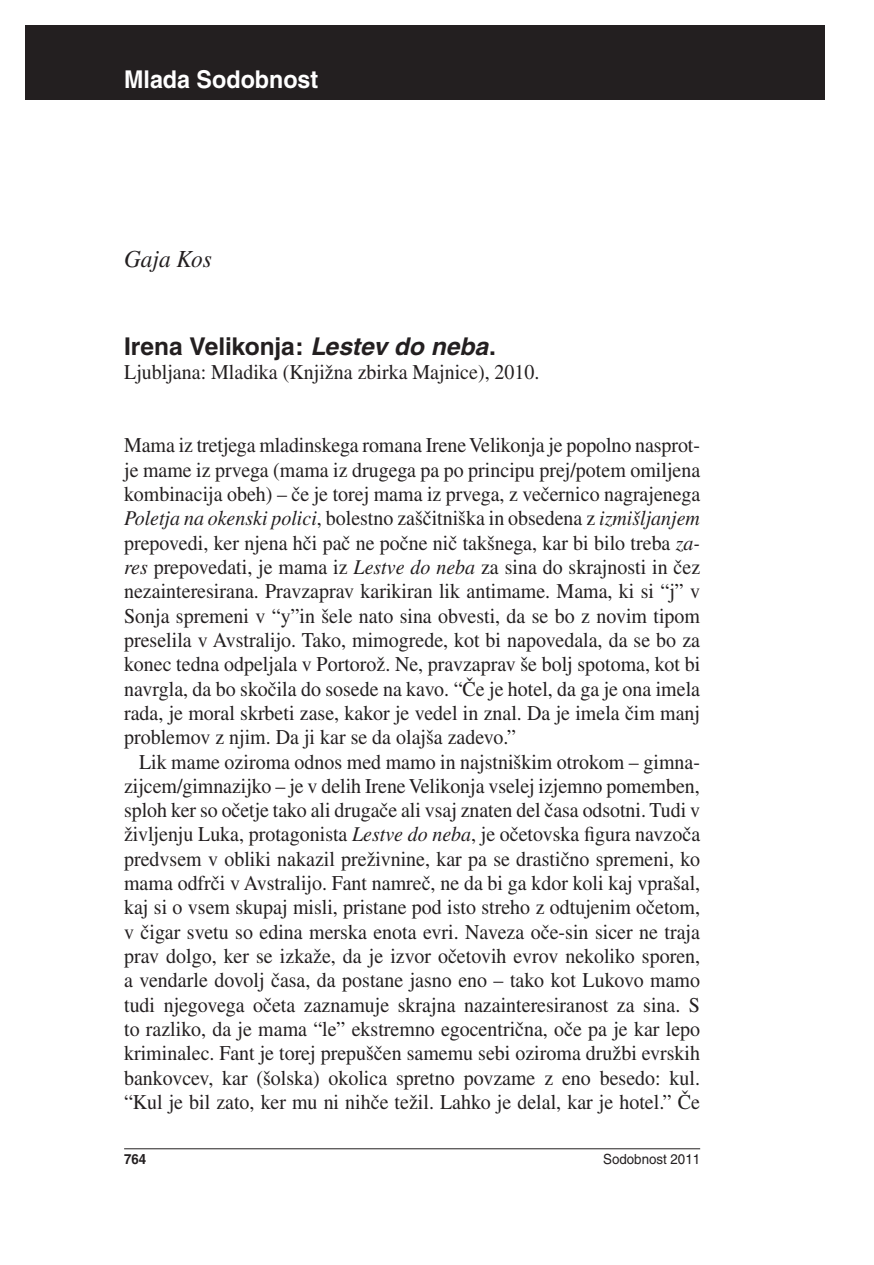
<style>
.page{position:relative;width:874px;height:1265px;background:#fff}
.page>*{position:absolute;margin:0;border:0;box-sizing:border-box;transform-origin:0 0}
.t1{font:700 24.5px "SS Helvetica";letter-spacing:-.005em;color:#231f20}
.t2{font:700 24.5px "SS Helvetica";color:#fff;scale:.95 1}
.t3{font:italic 24.5px "SS Times";color:#231f20;scale:.95 1}
.t4{font:21px "SS Times";color:#231f20;scale:.95 1}
.t5{font:italic 21px "SS Times";color:#231f20;scale:.95 1}
.t6{font:14px "SS Helvetica";color:#231f20;scale:.95 1}
.t7{font:700 14px "SS Helvetica";color:#231f20;scale:.95 1}
.s1{font-style:italic}
.s2{font-style:normal}
</style>
<div class="page">
<div style="left:25px;top:25px;width:798px;height:74px;background:#231f20"></div>
<hr style="left:124px;top:1148px;width:575px;height:1px;background:#231f20">
<p class="t2" style="left:124px;top:65px;width:206px">Mlada Sodobnost</p>
<p class="t3" style="left:124px;top:246px;width:94px">Gaja Kos</p>
<p class="t1" style="left:124px;top:331px;width:373px">Irena Velikonja: <span class="s1">Lestev do neba</span>.</p>
<p class="t4" style="left:124px;top:361px;width:438px">Ljubljana: Mladika (Knji`na zbirka Majnice), 2010.</p>
<p class="t4" style="left:124px;top:434px;width:607px">Mama iz tretjega mladinskega romana Irene Velikonja je popolno nasprot-</p>
<p class="t4" style="left:124px;top:458px;width:607px">je mame iz prvega (mama iz drugega pa po principu prej/potem omiljena</p>
<p class="t4" style="left:124px;top:482px;width:607px">kombinacija obeh) – ~e je torej mama iz prvega, z ve~ernico nagrajenega</p>
<p class="t5" style="left:124px;top:507px;width:607px">Poletja na okenski polici<span class="s2">, bolestno za{~itni{ka in obsedena z</span> izmi{ljanjem</p>
<p class="t4" style="left:124px;top:531px;width:607px">prepovedi, ker njena h~i pa~ ne po~ne ni~ tak{nega, kar bi bilo treba <span class="s1">za-</span></p>
<p class="t4" style="left:124px;top:555px;width:607px"><span class="s1">res</span> prepovedati, je mama iz <span class="s1">Lestve do neba</span> za sina do skrajnosti in ~ez</p>
<p class="t4" style="left:124px;top:579px;width:607px">nezainteresirana. Pravzaprav karikiran lik antimame. Mama, ki si “j” v</p>
<p class="t4" style="left:124px;top:604px;width:607px">Sonja spremeni v “y”in {ele nato sina obvesti, da se bo z novim tipom</p>
<p class="t4" style="left:124px;top:628px;width:607px">preselila v Avstralijo. Tako, mimogrede, kot bi napovedala, da se bo za</p>
<p class="t4" style="left:124px;top:652px;width:607px">konec tedna odpeljala v Portoro`. Ne, pravzaprav {e bolj spotoma, kot bi</p>
<p class="t4" style="left:124px;top:677px;width:607px">navrgla, da bo sko~ila do sosede na kavo. “^e je hotel, da ga je ona imela</p>
<p class="t4" style="left:124px;top:701px;width:607px">rada, je moral skrbeti zase, kakor je vedel in znal. Da je imela ~im manj</p>
<p class="t4" style="left:124px;top:725px;width:413px">problemov z njim. Da ji kar se da olaj{a zadevo.”</p>
<p class="t4" style="left:139px;top:750px;width:591px">Lik mame oziroma odnos med mamo in najstni{kim otrokom – gimna-</p>
<p class="t4" style="left:124px;top:774px;width:607px">zijcem/gimnazijko – je v delih Irene Velikonja vselej izjemno pomemben,</p>
<p class="t4" style="left:124px;top:798px;width:607px">sploh ker so o~etje tako ali druga~e ali vsaj znaten del ~asa odsotni. Tudi v</p>
<p class="t4" style="left:124px;top:823px;width:607px">`ivljenju Luka, protagonista <span class="s1">Lestve do neba</span>, je o~etovska figura navzo~a</p>
<p class="t4" style="left:124px;top:847px;width:607px">predvsem v obliki nakazil pre`ivnine, kar pa se drasti~no spremeni, ko</p>
<p class="t4" style="left:124px;top:871px;width:607px">mama odfr~i v Avstralijo. Fant namre~, ne da bi ga kdor koli kaj vpra{al,</p>
<p class="t4" style="left:124px;top:896px;width:607px">kaj si o vsem skupaj misli, pristane pod isto streho z odtujenim o~etom,</p>
<p class="t4" style="left:124px;top:920px;width:607px">v ~igar svetu so edina merska enota evri. Naveza o~e-sin sicer ne traja</p>
<p class="t4" style="left:124px;top:944px;width:607px">prav dolgo, ker se izka`e, da je izvor o~etovih evrov nekoliko sporen,</p>
<p class="t4" style="left:124px;top:969px;width:607px">a vendarle dovolj ~asa, da postane jasno eno – tako kot Lukovo mamo</p>
<p class="t4" style="left:124px;top:993px;width:607px">tudi njegovega o~eta zaznamuje skrajna nazainteresiranost za sina. S</p>
<p class="t4" style="left:124px;top:1017px;width:607px">to razliko, da je mama “le” ekstremno egocentri~na, o~e pa je kar lepo</p>
<p class="t4" style="left:124px;top:1041px;width:607px">kriminalec. Fant je torej prepu{~en samemu sebi oziroma dru`bi evrskih</p>
<p class="t4" style="left:124px;top:1066px;width:607px">bankovcev, kar ({olska) okolica spretno povzame z eno besedo: kul.</p>
<p class="t4" style="left:124px;top:1090px;width:607px">“Kul je bil zato, ker mu ni nih~e te`il. Lahko je delal, kar je hotel.” ^e</p>
<p class="t7" style="left:124px;top:1151px;width:25px">764</p>
<p class="t6" style="left:603px;top:1151px;width:103px">Sodobnost 2011</p>
</div>
